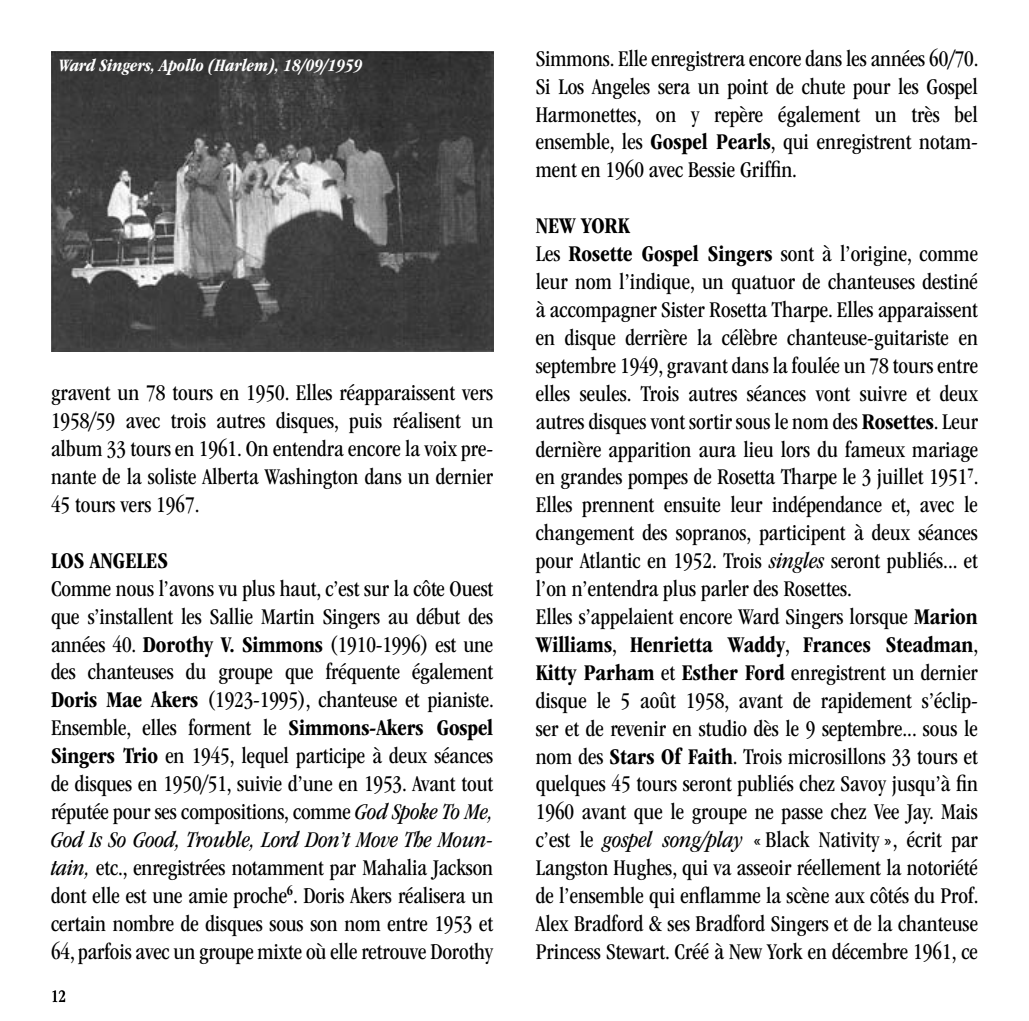
<style>
.page{position:relative;width:1029px;height:1021px;background:#fff}
.page>*{position:absolute;margin:0;border:0;box-sizing:border-box;transform-origin:0 0}
.t1{font:condensed 23.4px/27.9px "ITC Garamond Std";color:#000;text-align:justify}
.t2{font:700 condensed 23.4px "ITC Garamond Std";color:#000}
.t3{font:italic 700 condensed 18px "ITC Garamond Std";color:#fff}
.t4{font:condensed 18px "ITC Garamond Std";color:#000}
.s1{font-weight:700}
.s2{font-style:italic}
</style>
<div class="page">
<img style="left:51px;top:51px;width:442px;height:300px">
<p class="t3" style="left:58px;top:55px;width:306px">Ward Singers, Apollo (Harlem), 18/09/1959</p>
<p class="t1" style="left:51px;top:379px;width:444px">gravent un 78 tours en 1950. Elles réapparaissent vers 1958/59 avec trois autres disques, puis réalisent un album 33 tours en 1961. On entendra encore la voix pre&shy;nante de la soliste Alberta Washington dans un dernier 45 tours vers 1967.</p>
<p class="t2" style="left:51px;top:547px;width:119px">LOS ANGELES</p>
<p class="t1" style="left:51px;top:574px;width:444px">Comme nous l’avons vu plus haut, c’est sur la côte Ouest que s’installent les Sallie Martin Singers au début des années 40. <span class="s1">Dorothy V. Simmons</span> (1910-1996) est une des chanteuses du groupe que fréquente également <span class="s1">Doris Mae Akers</span> (1923-1995), chanteuse et pianiste.<br>Ensemble, elles forment le <span class="s1">Simmons-Akers Gospel Singers Trio</span> en 1945, lequel participe à deux séances de disques en 1950/51, suivie d’une en 1953. Avant tout réputée pour ses compositions, comme <span class="s2">God Spoke To Me, God Is So Good, Trouble, Lord Don’t Move The Moun&shy;tain,</span> etc., enregistrées notamment par Mahalia Jackson dont elle est une amie proche<sup>6</sup>. Doris Akers réalisera un certain nombre de disques sous son nom entre 1953 et 64, parfois avec un groupe mixte où elle retrouve Dorothy</p>
<p class="t4" style="left:51px;top:986px;width:16px">12</p>
<p class="t1" style="left:536px;top:44px;width:444px">Simmons. Elle enregistrera encore dans les années 60/70.<br>Si Los Angeles sera un point de chute pour les Gospel Harmonettes, on y repère également un très bel ensemble, les <span class="s1">Gospel Pearls</span>, qui enregistrent notam&shy;ment en 1960 avec Bessie Griffin.</p>
<p class="t1" style="left:536px;top:212px;width:444px;text-align:left"><span class="s1">NEW YORK<br></span>Les <span class="s1">Rosette Gospel Singers</span> sont à l’origine, comme leur nom l’indique, un quatuor de chanteuses destiné à accompagner Sister Rosetta Tharpe. Elles apparaissent en disque derrière la célèbre chanteuse-guitariste en septembre 1949, gravant dans la foulée un 78 tours entre elles seules. Trois autres séances vont suivre et deux autres disques vont sortir sous le nom des <span class="s1">Rosettes</span>. Leur dernière apparition aura lieu lors du fameux mariage en grandes pompes de Rosetta Tharpe le 3 juillet 1951<sup>7</sup>.<br>Elles prennent ensuite leur indépendance et, avec le changement des sopranos, participent à deux séances pour Atlantic en 1952. Trois <span class="s2">singles</span> seront publiés... et l’on n’entendra plus parler des Rosettes.<br>Elles s’appelaient encore Ward Singers lorsque <span class="s1">Marion Williams</span>, <span class="s1">Henrietta Waddy</span>, <span class="s1">Frances Steadman</span>, <span class="s1">Kitty Parham</span> et <span class="s1">Esther Ford</span> enregistrent un dernier disque le 5 août 1958, avant de rapidement s’éclip&shy;ser et de revenir en studio dès le 9 septembre... sous le nom des <span class="s1">Stars Of Faith</span>. Trois microsillons 33 tours et quelques 45 tours seront publiés chez Savoy jusqu’à fin 1960 avant que le groupe ne passe chez Vee Jay. Mais c’est le <span class="s2">gospel song/play</span> « Black Nativity », écrit par Langston Hughes, qui va asseoir réellement la notoriété de l’ensemble qui enflamme la scène aux côtés du Prof.<br>Alex Bradford &amp; ses Bradford Singers et de la chanteuse Princess Stewart. Créé à New York en décembre 1961, ce</p>
</div>
